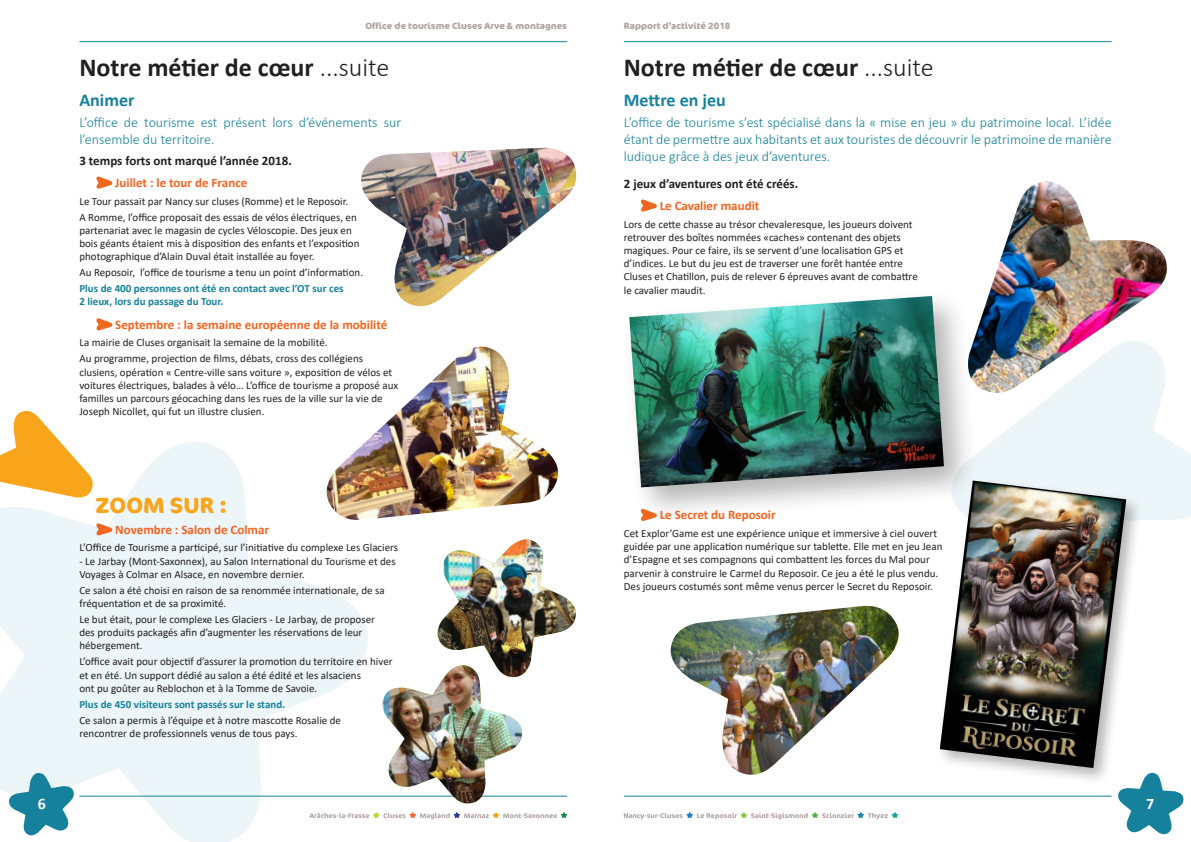
<style>
.page{position:relative;width:1191px;height:842px;background:#fff}
.page>*{position:absolute;margin:0;border:0;box-sizing:border-box;transform-origin:0 0}
.t1{font:700 26px "Calibri";color:#231f20}
.t2{font:700 22px "Cocon OT";color:#f9a51b}
.t3{font:700 18px "Calibri";color:#15819c}
.t4{font:700 16px "Calibri";color:#fff}
.t5{font:300 14px/16.8px "Calibri";color:#15819c}
.t6{font:700 13px "Calibri";color:#f36421}
.t7{font:700 13px "Calibri";color:#231f20}
.t8{font:11px/13.2px "Calibri";color:#231f20}
.t9{font:700 11px/13.2px "Calibri";color:#15819c}
.t10{font:700 9px "Cocon OT";color:#afa39f}
.s1{font-weight:300}
</style>
<div class="page">
<svg style="left:978px;top:398px;width:213px;height:122px;fill:#ecf5f7"></svg>
<svg style="left:1118px;top:772px;width:66px;height:63px"></svg>
<hr style="left:79px;top:41px;width:488px;height:1px;background:#15819c">
<hr style="left:79px;top:796px;width:488px;height:1px;background:#15819c">
<hr style="left:624px;top:41px;width:487px;height:1px;background:#15819c">
<hr style="left:624px;top:796px;width:487px;height:1px;background:#15819c">
<svg style="left:624px;top:812px;width:274px;height:7px"></svg>
<svg style="left:368px;top:812px;width:199px;height:7px"></svg>
<svg style="left:96px;top:176px;width:16px;height:13px"></svg>
<svg style="left:641px;top:199px;width:16px;height:13px"></svg>
<svg style="left:96px;top:318px;width:16px;height:13px"></svg>
<img style="left:437px;top:539px;width:140px;height:258px">
<img style="left:379px;top:665px;width:143px;height:139px">
<svg style="left:0;top:442px;width:368px;height:400px;fill:#ecf5f7"></svg>
<svg style="left:96px;top:523px;width:16px;height:13px"></svg>
<div style="left:936px;top:477px;width:207px;height:308px;background:#231f20;opacity:.33"></div>
<img style="left:939px;top:480px;width:187px;height:288px">
<div style="left:621px;top:288px;width:357px;height:234px;background:#231f20;opacity:.33"></div>
<img style="left:629px;top:296px;width:315px;height:191px">
<img style="left:361px;top:148px;width:216px;height:159px">
<img style="left:323px;top:347px;width:236px;height:174px">
<svg style="left:0;top:411px;width:95px;height:86px"></svg>
<img style="left:670px;top:606px;width:229px;height:169px">
<img style="left:967px;top:182px;width:200px;height:216px">
<p class="t10" style="left:365px;top:20px;width:203px">Office de tourisme Cluses Arve &amp; montagnes</p>
<p class="t10" style="left:624px;top:20px;width:108px">Rapport d’activité 2018</p>
<h1 class="t1" style="left:79px;top:49px;width:311px">Notre métier de cœur <span class="s1">...suite</span></h1>
<h3 class="t3" style="left:79px;top:88px;width:57px">Animer</h3>
<p class="t5" style="left:79px;top:114px;width:323px">L’office de tourisme est présent lors d’événements sur l’ensemble du territoire.</p>
<p class="t7" style="left:79px;top:152px;width:214px">3 temps forts ont marqué l’année 2018.</p>
<p class="t6" style="left:115px;top:174px;width:134px">Juillet : le tour de France</p>
<p class="t8" style="left:79px;top:193px;width:279px;line-height:16px">Le Tour passait par Nancy sur cluses (Romme) et le Reposoir.<br>A Romme, l’office proposait des essais de vélos électriques, en</p>
<p class="t8" style="left:79px;top:223px;width:282px">partenariat avec le magasin de cycles Véloscopie. Des jeux en bois géants étaient mis à disposition des enfants et l’exposition photographique d’Alain Duval était installée au foyer.</p>
<p class="t8" style="left:79px;top:266px;width:285px">Au Reposoir, l’office de tourisme a tenu un point d’information.</p>
<p class="t9" style="left:79px;top:282px;width:266px">Plus de 400 personnes ont été en contact avec l’OT sur ces<br>2 lieux, lors du passage du Tour.</p>
<h1 class="t1" style="left:624px;top:49px;width:311px">Notre métier de cœur <span class="s1">...suite</span></h1>
<h3 class="t3" style="left:624px;top:88px;width:103px">Mettre en jeu</h3>
<p class="t5" style="left:624px;top:114px;width:489px;text-align:justify">L’office de tourisme s’est spécialisé dans la « mise en jeu » du patrimoine local. L’idée étant de permettre aux habitants et aux touristes de découvrir le patrimoine de manière ludique grâce à des jeux d’aventures.</p>
<p class="t7" style="left:624px;top:175px;width:176px">2 jeux d’aventures ont été créés.</p>
<p class="t6" style="left:660px;top:197px;width:101px">Le Cavalier maudit</p>
<p class="t8" style="left:624px;top:217px;width:295px">Lors de cette chasse au trésor chevaleresque, les joueurs doivent retrouver des boîtes nommées «caches» contenant des objets magiques. Pour ce faire, ils se servent d’une localisation GPS et d’indices. Le but du jeu est de traverser une forêt hantée entre Cluses et Chatillon, puis de relever 6 épreuves avant de combattre le cavalier maudit.</p>
<p class="t6" style="left:115px;top:315px;width:273px">Septembre : la semaine européenne de la mobilité</p>
<p class="t8" style="left:79px;top:334px;width:285px;line-height:16px">La mairie de Cluses organisait la semaine de la mobilité.<br>Au programme, projection de films, débats, cross des collégiens</p>
<p class="t8" style="left:79px;top:365px;width:320px">clusiens, opération « Centre-ville sans voiture », exposition de vélos et voitures électriques, balades à vélo… L’office de tourisme a proposé aux familles un parcours géocaching dans les rues de la ville sur la vie de Joseph Nicollet, qui fut un illustre clusien.</p>
<h2 class="t2" style="left:95px;top:490px;width:133px">ZOOM SUR :</h2>
<p class="t6" style="left:115px;top:520px;width:155px">Novembre : Salon de Colmar</p>
<p class="t8" style="left:79px;top:541px;width:320px">L’Office de Tourisme a participé, sur l’initiative du complexe Les Glaciers</p>
<p class="t8" style="left:79px;top:554px;width:318px">- Le Jarbay (Mont-Saxonnex), au Salon International du Tourisme et des<br>Voyages à Colmar en Alsace, en novembre dernier.</p>
<p class="t8" style="left:79px;top:583px;width:307px">Ce salon a été choisi en raison de sa renommée internationale, de sa fréquentation et de sa proximité.</p>
<p class="t8" style="left:79px;top:612px;width:297px">Le but était, pour le complexe Les Glaciers - Le Jarbay, de proposer des produits packagés afin d’augmenter les réservations de leur hébergement.</p>
<p class="t8" style="left:79px;top:655px;width:315px">L’office avait pour objectif d’assurer la promotion du territoire en hiver et en été. Un support dédié au salon a été édité et les alsaciens<br>ont pu goûter au Reblochon et à la Tomme de Savoie.</p>
<p class="t9" style="left:79px;top:697px;width:207px">Plus de 450 visiteurs sont passés sur le stand.</p>
<p class="t8" style="left:79px;top:713px;width:263px">Ce salon a permis à l’équipe et à notre mascotte Rosalie de rencontrer de professionnels venus de tous pays.</p>
<p class="t6" style="left:660px;top:506px;width:117px">Le Secret du Reposoir</p>
<p class="t8" style="left:624px;top:526px;width:320px">Cet Explor’Game est une expérience unique et immersive à ciel ouvert guidée par une application numérique sur tablette. Elle met en jeu Jean d’Espagne et ses compagnons qui combattent les forces du Mal pour parvenir à construire le Carmel du Reposoir. Ce jeu a été le plus vendu.<br>Des joueurs costumés sont même venus percer le Secret du Reposoir.</p>
<h3 class="t4" style="left:38px;top:793px;width:10px">6</h3>
<h3 class="t4" style="left:1146px;top:793px;width:10px">7</h3>
</div>
